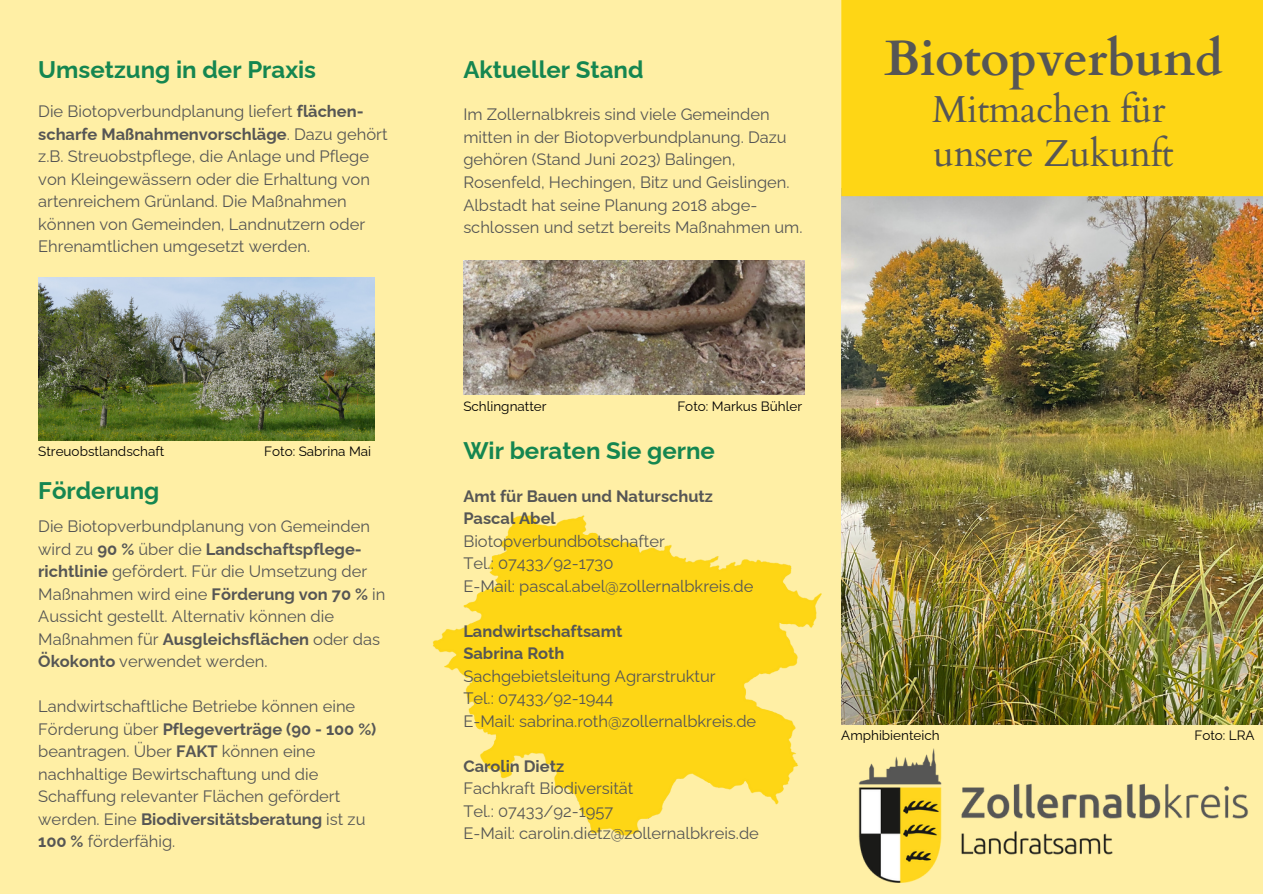
<style>
.page{position:relative;width:1263px;height:894px;background:#fff}
.page>*{position:absolute;margin:0;border:0;box-sizing:border-box;transform-origin:0 0}
.t1{font:700 49.5px "Cardo";letter-spacing:-.01em;color:#565655}
.t2{font:37.5px "Cardo";letter-spacing:-.01em;color:#565655}
.t3{font:700 24px "Raleway";color:#158650}
.t4{font:16.5px/22.5px "Raleway";color:#565655}
.t5{font:700 16.5px "Raleway";color:#565655}
.t6{font:13.5px "Raleway";color:#000}
.s1{font-weight:700}
</style>
<div class="page">
<div style="left:0;top:0;width:1263px;height:893px;background:#ffefa5"></div>
<img style="left:858px;top:748px;width:391px;height:135px">
<img style="left:841px;top:292px;width:422px;height:432px">
<img style="left:432px;top:499px;width:410px;height:337px">
<img style="left:463px;top:260px;width:341px;height:134px">
<svg style="left:841px;top:0;width:422px;height:292px;background:#e3c43a"></svg>
<img style="left:38px;top:278px;width:337px;height:163px">
<p class="t3" style="left:38px;top:55px;width:279px">Umsetzung in der Praxis</p>
<p class="t4" style="left:38px;top:100px;width:351px">Die Biotopverbundplanung liefert <span class="s1">flächen&shy;scharfe Maßnahmenvorschläge</span>. Dazu gehört z.B. Streuobstpflege, die Anlage und Pflege von Kleingewässern oder die Erhaltung von artenreichem Grünland. Die Maßnahmen können von Gemeinden, Landnutzern oder Ehrenamtlichen umgesetzt werden.</p>
<p class="t6" style="left:38px;top:442px;width:128px">Streuobstlandschaft</p>
<p class="t6" style="left:264px;top:442px;width:108px">Foto: Sabrina Mai</p>
<p class="t3" style="left:38px;top:476px;width:123px">Förderung</p>
<p class="t4" style="left:38px;top:515px;width:349px">Die Biotopverbundplanung von Gemeinden wird zu <span class="s1">90 %</span> über die <span class="s1">Landschaftspflege&shy;richtlinie</span> gefördert. Für die Umsetzung der Maßnahmen wird eine <span class="s1">Förderung von 70 %</span> in Aussicht gestellt. Alternativ können die Maßnahmen für <span class="s1">Ausgleichsflächen</span> oder das <span class="s1">Ökokonto</span> verwendet werden.</p>
<p class="t4" style="left:38px;top:695px;width:340px">Landwirtschaftliche Betriebe können eine Förderung über <span class="s1">Pflegeverträge (90 - 100 %) </span>beantragen. Über <span class="s1">FAKT</span> können eine nachhaltige Bewirtschaftung und die Schaffung relevanter Flächen gefördert werden. Eine <span class="s1">Biodiversitätsberatung</span> ist zu <span class="s1">100 %</span> förderfähig.</p>
<p class="t3" style="left:463px;top:55px;width:182px">Aktueller Stand</p>
<p class="t4" style="left:463px;top:103px;width:341px">Im Zollernalbkreis sind viele Gemeinden mitten in der Biotopverbundplanung. Dazu gehören (Stand Juni 2023) Balingen, Rosenfeld, Hechingen, Bitz und Geislingen.<br>Albstadt hat seine Planung 2018 abge&shy;schlossen und setzt bereits Maßnahmen um.</p>
<p class="t1" style="left:884px;top:26px;width:340px">Biotopverbund</p>
<p class="t2" style="left:932px;top:85px;width:235px">Mitmachen für</p>
<p class="t2" style="left:934px;top:129px;width:242px">unsere Zukunft</p>
<p class="t6" style="left:463px;top:398px;width:85px">Schlingnatter</p>
<p class="t6" style="left:677px;top:398px;width:126px">Foto: Markus Bühler</p>
<p class="t3" style="left:463px;top:437px;width:253px">Wir beraten Sie gerne</p>
<p class="t5" style="left:463px;top:486px;width:251px">Amt für Bauen und Naturschutz</p>
<p class="t5" style="left:463px;top:508px;width:94px">Pascal Abel</p>
<p class="t4" style="left:463px;top:529px;width:203px">Biotopverbundbotschafter</p>
<p class="t4" style="left:463px;top:552px;width:152px">Tel.: 07433/92-1730</p>
<p class="t4" style="left:463px;top:574px;width:292px">E-Mail: pascal.abel@zollernalbkreis.de</p>
<p class="t5" style="left:463px;top:621px;width:160px">Landwirtschaftsamt</p>
<p class="t5" style="left:463px;top:643px;width:103px">Sabrina Roth</p>
<p class="t4" style="left:463px;top:664px;width:254px">Sachgebietsleitung Agrarstruktur</p>
<p class="t4" style="left:463px;top:687px;width:152px">Tel.: 07433/92-1944</p>
<p class="t4" style="left:463px;top:709px;width:294px">E-Mail: sabrina.roth@zollernalbkreis.de</p>
<p class="t5" style="left:463px;top:756px;width:102px">Carolin Dietz</p>
<p class="t4" style="left:463px;top:777px;width:172px">Fachkraft Biodiversität</p>
<p class="t4" style="left:463px;top:799px;width:151px">Tel.: 07433/92-1957</p>
<p class="t4" style="left:463px;top:822px;width:297px">E-Mail: carolin.dietz@zollernalbkreis.de</p>
<p class="t6" style="left:841px;top:727px;width:100px">Amphibienteich</p>
<p class="t6" style="left:1194px;top:727px;width:62px">Foto: LRA</p>
</div>
